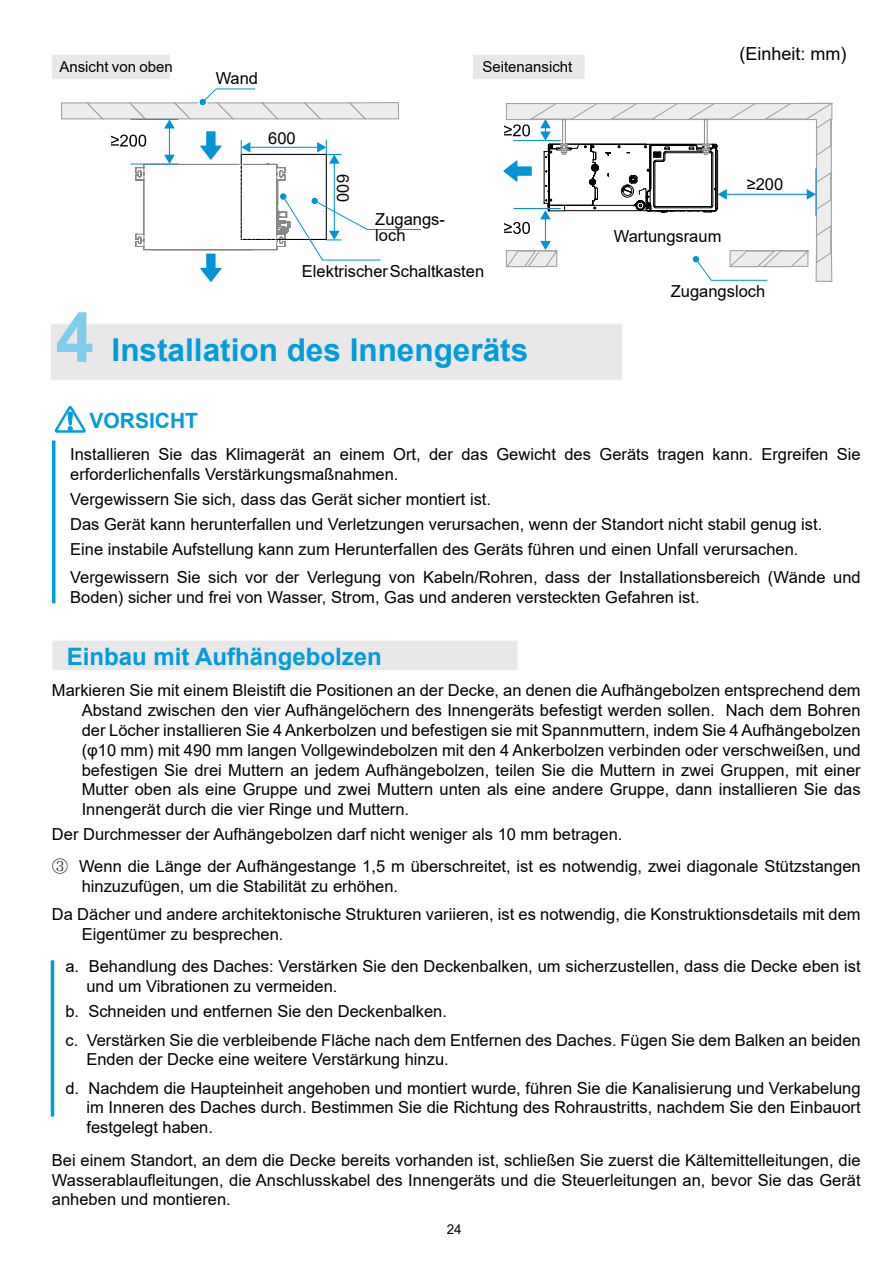
<style>
.page{position:relative;width:893px;height:1263px;background:#fff}
.page>*{position:absolute;margin:0;border:0;box-sizing:border-box;transform-origin:0 0}
.t1{font:700 69px "Arial";color:#7fcded}
.t2{font:700 31.5px "Arial";color:#009cdb}
.t3{font:700 24px "Arial";color:#009cdb}
.t4{font:700 21px "Arial";color:#009cdb}
.t5{font:18px "Arial";color:#000}
.t6{font:16.5px/19.8px "Arial";color:#000}
.t7{font:15px "Arial";color:#000}
.t8{font:13.5px "Arial";color:#000}
.s1{font-family:"MS Mincho"}
</style>
<div class="page">
<div style="left:53px;top:55px;width:116px;height:24px;background:#e7e8e8"></div>
<div style="left:473px;top:55px;width:111px;height:24px;background:#e7e8e8"></div>
<div style="left:51px;top:324px;width:571px;height:56px;background:#e9e7e8"></div>
<hr style="left:51px;top:960px;width:3px;height:156px;background:#009cdb">
<hr style="left:52px;top:441px;width:3px;height:162px;background:#009cdb">
<svg style="left:55px;top:406px;width:30px;height:26px"></svg>
<svg style="left:61px;top:88px;width:360px;height:194px"></svg>
<svg style="left:503px;top:102px;width:330px;height:180px"></svg>
<div style="left:52px;top:641px;width:466px;height:29px;background:#e9e7e8"></div>
<p class="t7" style="left:59px;top:56px;width:115px">Ansicht von oben</p>
<p class="t6" style="left:216px;top:68px;width:44px">Wand</p>
<p class="t7" style="left:482px;top:56px;width:92px">Seitenansicht</p>
<p class="t6" style="left:268px;top:128px;width:29px">600</p>
<p class="t6" style="left:353px;top:174px;width:29px;rotate:90deg">600</p>
<p class="t6" style="left:375px;top:210px;width:71px;line-height:16.5px">Zugangs&shy;loch</p>
<p class="t6" style="left:302px;top:261px;width:184px">Elektrischer Schaltkasten</p>
<h1 class="t1" style="left:56px;top:289px;width:40px">4</h1>
<h2 class="t2" style="left:112px;top:328px;width:418px">Installation des Innengeräts</h2>
<p class="t5" style="left:740px;top:41px;width:109px">(Einheit: mm)</p>
<p class="t6" style="left:747px;top:174px;width:38px">≥200</p>
<p class="t6" style="left:614px;top:226px;width:109px">Wartungsraum</p>
<p class="t6" style="left:671px;top:281px;width:96px">Zugangsloch</p>
<p class="t4" style="left:90px;top:405px;width:110px">VORSICHT</p>
<p class="t6" style="left:70px;top:445px;width:792px">Installieren Sie das Klimagerät an einem Ort, der das Gewicht des Geräts tragen kann. Ergreifen Sie erforderlichenfalls Verstärkungsmaßnahmen.</p>
<p class="t6" style="left:70px;top:487px;width:754px;line-height:25px">Vergewissern Sie sich, dass das Gerät sicher montiert ist.<br>Das Gerät kann herunterfallen und Verletzungen verursachen, wenn der Standort nicht stabil genug ist.<br>Eine instabile Aufstellung kann zum Herunterfallen des Geräts führen und einen Unfall verursachen.</p>
<p class="t6" style="left:70px;top:568px;width:792px">Vergewissern Sie sich vor der Verlegung von Kabeln/Rohren, dass der Installationsbereich (Wände und<br>Boden) sicher und frei von Wasser, Strom, Gas und anderen versteckten Gefahren ist.</p>
<h3 class="t3" style="left:67px;top:639px;width:317px">Einbau mit Aufhängebolzen</h3>
<p class="t6" style="left:82px;top:680px;width:780px;text-align:justify;text-indent:-30px">Markieren Sie mit einem Bleistift die Positionen an der Decke, an denen die Aufhängebolzen entsprechend dem Abstand zwischen den vier Aufhängelöchern des Innengeräts befestigt werden sollen. Nach dem Bohren der Löcher installieren Sie 4 Ankerbolzen und befestigen sie mit Spannmuttern, indem Sie 4 Aufhängebolzen (φ10 mm) mit 490 mm langen Vollgewindebolzen mit den 4 Ankerbolzen verbinden oder verschweißen, und befestigen Sie drei Muttern an jedem Aufhängebolzen, teilen Sie die Muttern in zwei Gruppen, mit einer Mutter oben als eine Gruppe und zwei Muttern unten als eine andere Gruppe, dann installieren Sie das Innengerät durch die vier Ringe und Muttern.</p>
<p class="t6" style="left:52px;top:818px;width:810px;line-height:31.8px">Der Durchmesser der Aufhängebolzen darf nicht weniger als 10 mm betragen.<br><span class="s1">③</span> Wenn die Länge der Aufhängestange 1,5 m überschreitet, ist es notwendig, zwei diagonale Stützstangen</p>
<p class="t6" style="left:52px;top:872px;width:810px;line-height:28.3px;text-indent:30px">hinzuzufügen, um die Stabilität zu erhöhen.<br>Da Dächer und andere architektonische Strukturen variieren, ist es notwendig, die Konstruktionsdetails mit dem</p>
<p class="t6" style="left:65px;top:918px;width:797px;line-height:32.5px;text-indent:16px">Eigentümer zu besprechen.<br>a. Behandlung des Daches: Verstärken Sie den Deckenbalken, um sicherzustellen, dass die Decke eben ist</p>
<p class="t6" style="left:65px;top:974px;width:383px;line-height:25px;text-indent:21px">und um Vibrationen zu vermeiden.<br>b. Schneiden und entfernen Sie den Deckenbalken.</p>
<p class="t6" style="left:86px;top:1030px;width:776px;text-indent:-21px">c. Verstärken Sie die verbleibende Fläche nach dem Entfernen des Daches. Fügen Sie dem Balken an beiden<br>Enden der Decke eine weitere Verstärkung hinzu.</p>
<p class="t6" style="left:86px;top:1078px;width:776px;text-align:justify;text-indent:-21px">d. Nachdem die Haupteinheit angehoben und montiert wurde, führen Sie die Kanalisierung und Verkabelung im Inneren des Daches durch. Bestimmen Sie die Richtung des Rohraustritts, nachdem Sie den Einbauort festgelegt haben.</p>
<p class="t6" style="left:52px;top:1150px;width:810px;text-align:justify">Bei einem Standort, an dem die Decke bereits vorhanden ist, schließen Sie zuerst die Kältemittelleitungen, die Wasserablaufleitungen, die Anschlusskabel des Innengeräts und die Steuerleitungen an, bevor Sie das Gerät anheben und montieren.</p>
<p class="t8" style="left:447px;top:1220px;width:17px">24</p>
</div>
